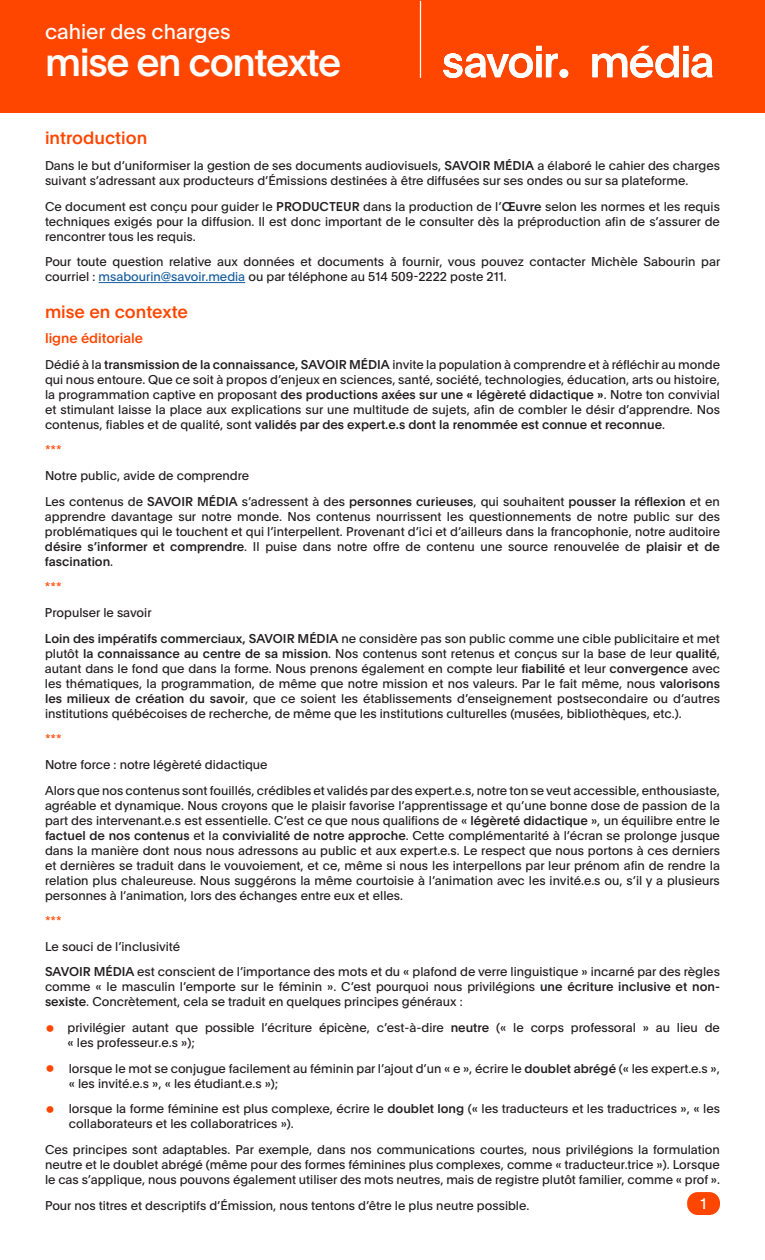
<style>
.page{position:relative;width:765px;height:1260px;background:#fff}
.page>*{position:absolute;margin:0;border:0;box-sizing:border-box;transform-origin:0 0}
.t1{font:500 38.75px "Plain";letter-spacing:-.035em;color:#fff}
.t2{font:20.88px "Plain";color:#fff}
.t3{font:500 17.5px "Plain";color:#ff4600}
.t4{font:15px "Plain";color:#fff}
.t5{font:500 13.75px "Plain";color:#ff4600}
.t6{font:12.5px/15px "Plain";color:#231f20;text-align:justify}
.t7{font:12.5px "Plain";color:#ff4600}
.s1{font-weight:500}
.s2{color:#175d9e}
.s3{font-size:22.5px;color:#ff4600}
</style>
<div class="page">
<div style="left:0;top:0;width:765px;height:113px;background:#ff4600"></div>
<hr style="left:420px;top:1px;width:1px;height:77px;background:#fff">
<svg style="left:443px;top:46px;width:115px;height:32px"></svg>
<svg style="left:592px;top:46px;width:120px;height:32px"></svg>
<div style="left:560px;top:69px;width:8px;height:9px;background:#fff;border-radius:50%"></div>
<div style="left:687px;top:1192px;width:33px;height:23px;background:#ff4600;border-radius:11px"></div>
<hr style="left:99px;top:282px;width:146px;height:1px;background:#175d9e">
<p class="t2" style="left:45px;top:16px;width:187px">cahier des charges</p>
<p class="t1" style="left:45px;top:34px;width:298px">mise en contexte</p>
<p class="t3" style="left:45px;top:126px;width:104px">introduction</p>
<p class="t6" style="left:45px;top:158px;width:676px">Dans le but d’uniformiser la gestion de ses documents audiovisuels, <span class="s1">SAVOIR MÉDIA</span> a élaboré le cahier des charges suivant s’adressant aux producteurs d’Émissions destinées à être diffusées sur ses ondes ou sur sa plateforme.</p>
<p class="t6" style="left:45px;top:198px;width:677px">Ce document est conçu pour guider le <span class="s1">PRODUCTEUR</span> dans la production de l’<span class="s1">Œuvre</span> selon les normes et les requis techniques exigés pour la diffusion. Il est donc important de le consulter dès la préproduction afin de s’assurer de rencontrer tous les requis.</p>
<p class="t6" style="left:45px;top:254px;width:677px">Pour toute question relative aux données et documents à fournir, vous pouvez contacter Michèle Sabourin par courriel : <span class="s2">msabourin@savoir.media</span> ou par téléphone au 514 509-2222 poste 211.</p>
<p class="t3" style="left:45px;top:299px;width:144px">mise en contexte</p>
<p class="t5" style="left:45px;top:328px;width:100px">ligne éditoriale</p>
<p class="t6" style="left:45px;top:356px;width:677px">Dédié à la <span class="s1">transmission de la connaissance, SAVOIR MÉDIA</span> invite la population à comprendre et à réfléchir au monde qui nous entoure. Que ce soit à propos d’enjeux en sciences, santé, société, technologies, éducation, arts ou histoire, la programmation captive en proposant <span class="s1">des productions axées sur une « légèreté didactique »</span>. Notre ton convivial et stimulant laisse la place aux explications sur une multitude de sujets, afin de combler le désir d’apprendre. Nos contenus, fiables et de qualité, sont <span class="s1">validés par des expert.e.s dont la renommée est connue et reconnue</span>.</p>
<p class="t7" style="left:45px;top:441px;width:18px">***</p>
<p class="t6" style="left:45px;top:468px;width:206px">Notre public, avide de comprendre</p>
<p class="t6" style="left:45px;top:493px;width:677px">Les contenus de <span class="s1">SAVOIR MÉDIA</span> s’adressent à des <span class="s1">personnes curieuses</span>, qui souhaitent <span class="s1">pousser la réflexion</span> et en apprendre davantage sur notre monde. Nos contenus nourrissent les questionnements de notre public sur des problématiques qui le touchent et qui l’interpellent. Provenant d’ici et d’ailleurs dans la francophonie, notre auditoire <span class="s1">désire s’informer et comprendre</span>. Il puise dans notre offre de contenu une source renouvelée de <span class="s1">plaisir et de fascination</span>.</p>
<p class="t7" style="left:45px;top:578px;width:18px">***</p>
<p class="t6" style="left:45px;top:604px;width:108px">Propulser le savoir</p>
<p class="t6" style="left:45px;top:630px;width:677px"><span class="s1">Loin des impératifs commerciaux, SAVOIR MÉDIA</span> ne considère pas son public comme une cible publicitaire et met plutôt <span class="s1">la connaissance au centre de sa mission</span>. Nos contenus sont retenus et conçus sur la base de leur <span class="s1">qualité</span>, autant dans le fond que dans la forme. Nous prenons également en compte leur <span class="s1">fiabilité</span> et leur <span class="s1">convergence</span> avec les thématiques, la programmation, de même que notre mission et nos valeurs. Par le fait même, nous <span class="s1">valorisons les milieux de création du savoir</span>, que ce soient les établissements d’enseignement postsecondaire ou d’autres institutions québécoises de recherche, de même que les institutions culturelles (musées, bibliothèques, etc.).</p>
<p class="t7" style="left:45px;top:730px;width:18px">***</p>
<p class="t6" style="left:45px;top:756px;width:224px">Notre force : notre légèreté didactique</p>
<p class="t6" style="left:45px;top:782px;width:677px">Alors que nos contenus sont fouillés, crédibles et validés par des expert.e.s, notre ton se veut accessible, enthousiaste, agréable et dynamique. Nous croyons que le plaisir favorise l’apprentissage et qu’une bonne dose de passion de la part des intervenant.e.s est essentielle. C’est ce que nous qualifions de « <span class="s1">légèreté didactique</span> », un équilibre entre le <span class="s1">factuel de nos contenus</span> et la <span class="s1">convivialité de notre approche</span>. Cette complémentarité à l’écran se prolonge jusque dans la manière dont nous nous adressons au public et aux expert.e.s. Le respect que nous portons à ces derniers et dernières se traduit dans le vouvoiement, et ce, même si nous les interpellons par leur prénom afin de rendre la relation plus chaleureuse. Nous suggérons la même courtoisie à l’animation avec les invité.e.s ou, s’il y a plusieurs personnes à l’animation, lors des échanges entre eux et elles.</p>
<p class="t7" style="left:45px;top:912px;width:18px">***</p>
<p class="t6" style="left:45px;top:938px;width:137px">Le souci de l’inclusivité</p>
<p class="t6" style="left:45px;top:964px;width:677px"><span class="s1">SAVOIR MÉDIA</span> est conscient de l’importance des mots et du « plafond de verre linguistique » incarné par des règles comme « le masculin l’emporte sur le féminin ». C’est pourquoi nous privilégions <span class="s1">une écriture inclusive et non&shy;sexiste</span>. Concrètement, cela se traduit en quelques principes généraux :</p>
<p class="t6" style="left:68px;top:1020px;width:654px;text-indent:-22px"><span class="s3">•</span> privilégier autant que possible l’écriture épicène, c’est-à-dire <span class="s1">neutre</span> (« le corps professoral » au lieu de « les professeur.e.s »);</p>
<p class="t6" style="left:69px;top:1060px;width:653px;text-indent:-24px"><span class="s3">•</span> lorsque le mot se conjugue facilement au féminin par l’ajout d’un « e », écrire le <span class="s1">doublet abrégé</span> (« les expert.e.s », « les invité.e.s », « les étudiant.e.s »);</p>
<p class="t6" style="left:69px;top:1101px;width:653px;text-indent:-24px"><span class="s3">•</span> lorsque la forme féminine est plus complexe, écrire le <span class="s1">doublet long</span> (« les traducteurs et les traductrices », « les collaborateurs et les collaboratrices »).</p>
<p class="t6" style="left:45px;top:1141px;width:677px">Ces principes sont adaptables. Par exemple, dans nos communications courtes, nous privilégions la formulation neutre et le doublet abrégé (même pour des formes féminines plus complexes, comme « traducteur.trice »). Lorsque le cas s’applique, nous pouvons également utiliser des mots neutres, mais de registre plutôt familier, comme « prof ».</p>
<p class="t6" style="left:45px;top:1197px;width:486px">Pour nos titres et descriptifs d’Émission, nous tentons d’être le plus neutre possible.</p>
<p class="t4" style="left:700px;top:1193px;width:8px">1</p>
</div>
